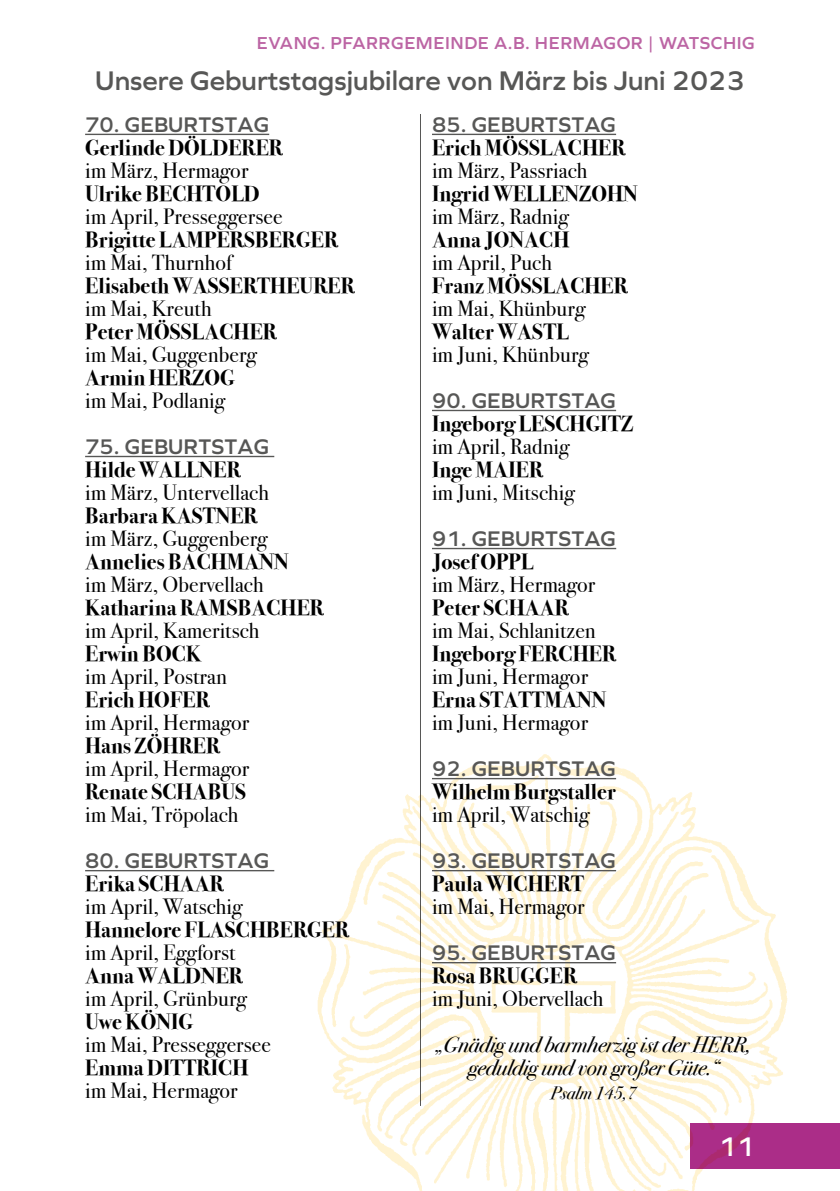
<style>
.page{position:relative;width:840px;height:1191px;background:#fff}
.page>*{position:absolute;margin:0;border:0;box-sizing:border-box;transform-origin:0 0}
.t1{font:600 28px "Graphie";color:#575756}
.t2{font:600 28px "Graphie";color:#fff}
.t3{font:22px "Bodoni Svty Two ITCTT";letter-spacing:.005em;color:#000}
.t4{font:700 22px "Bodoni Svty Two ITCTT";letter-spacing:.005em;color:#000}
.t5{font:600 22px "Graphie";letter-spacing:.005em;color:#575756}
.t6{font:italic 22px/23px "Bodoni Svty Two ITCTT";letter-spacing:-.01em;color:#000;text-align:center}
.t7{font:600 18px "Graphie";letter-spacing:.03em;color:#bc65a4}
.t8{font:italic 18px "Bodoni Svty Two ITCTT";letter-spacing:-.01em;color:#000}
</style>
<div class="page">
<hr style="left:420px;top:99px;width:1px;height:1007px;background:#575756">
<div style="left:689px;top:1123px;width:150px;height:45px;background:#ab2d88"></div>
<div style="left:403px;top:98px;width:35px;height:16px;background:#fff"></div>
<img style="left:317px;top:754px;width:479px;height:437px">
<hr style="left:85px;top:134px;width:184px;height:1px;background:#575756">
<hr style="left:85px;top:456px;width:189px;height:1px;background:#575756">
<hr style="left:85px;top:870px;width:189px;height:1px;background:#575756">
<hr style="left:432px;top:134px;width:183px;height:1px;background:#575756">
<hr style="left:432px;top:410px;width:183px;height:1px;background:#575756">
<hr style="left:432px;top:548px;width:184px;height:1px;background:#575756">
<hr style="left:432px;top:778px;width:183px;height:1px;background:#575756">
<hr style="left:432px;top:870px;width:183px;height:1px;background:#575756">
<hr style="left:432px;top:962px;width:183px;height:1px;background:#575756">
<p class="t7" style="left:257px;top:33px;width:499px">EVANG. PFARRGEMEINDE A.B. HERMAGOR | WATSCHIG</p>
<p class="t1" style="left:95px;top:64px;width:650px">Unsere Geburtstagsjubilare von März bis Juni 2023</p>
<p class="t5" style="left:85px;top:112px;width:185px">70. GEBURTSTAG</p>
<p class="t4" style="left:85px;top:129px;width:199px">Gerlinde DÖLDERER</p>
<p class="t3" style="left:85px;top:153px;width:165px">im März, Hermagor</p>
<p class="t4" style="left:85px;top:175px;width:176px">Ulrike BECHTOLD</p>
<p class="t3" style="left:85px;top:199px;width:199px">im April, Presseggersee</p>
<p class="t4" style="left:85px;top:221px;width:254px">Brigitte LAMPERSBERGER</p>
<p class="t3" style="left:85px;top:245px;width:148px">im Mai, Thurnhof</p>
<p class="t4" style="left:85px;top:267px;width:271px">Elisabeth WASSERTHEURER</p>
<p class="t3" style="left:85px;top:291px;width:128px">im Mai, Kreuth</p>
<p class="t4" style="left:85px;top:313px;width:193px">Peter MÖSSLACHER</p>
<p class="t3" style="left:85px;top:336px;width:173px">im Mai, Guggenberg</p>
<p class="t4" style="left:85px;top:359px;width:151px">Armin HERZOG</p>
<p class="t3" style="left:85px;top:382px;width:141px">im Mai, Podlanig</p>
<p class="t5" style="left:85px;top:434px;width:185px">75. GEBURTSTAG</p>
<p class="t4" style="left:85px;top:451px;width:157px">Hilde WALLNER</p>
<p class="t3" style="left:85px;top:474px;width:185px">im März, Untervellach</p>
<p class="t4" style="left:85px;top:497px;width:174px">Barbara KASTNER</p>
<p class="t3" style="left:85px;top:520px;width:184px">im März, Guggenberg</p>
<p class="t4" style="left:85px;top:543px;width:205px">Annelies BACHMANN</p>
<p class="t3" style="left:85px;top:566px;width:180px">im März, Obervellach</p>
<p class="t4" style="left:85px;top:589px;width:240px">Katharina RAMSBACHER</p>
<p class="t3" style="left:85px;top:612px;width:176px">im April, Kameritsch</p>
<p class="t4" style="left:85px;top:635px;width:117px">Erwin BOCK</p>
<p class="t3" style="left:85px;top:658px;width:143px">im April, Postran</p>
<p class="t4" style="left:85px;top:681px;width:126px">Erich HOFER</p>
<p class="t3" style="left:85px;top:704px;width:165px">im April, Hermagor</p>
<p class="t4" style="left:85px;top:727px;width:136px">Hans ZÖHRER</p>
<p class="t3" style="left:85px;top:750px;width:165px">im April, Hermagor</p>
<p class="t4" style="left:85px;top:773px;width:162px">Renate SCHABUS</p>
<p class="t3" style="left:85px;top:796px;width:155px">im Mai, Tröpolach</p>
<p class="t5" style="left:85px;top:847px;width:185px">80. GEBURTSTAG</p>
<p class="t4" style="left:85px;top:865px;width:140px">Erika SCHAAR</p>
<p class="t3" style="left:85px;top:888px;width:159px">im April, Watschig</p>
<p class="t4" style="left:85px;top:911px;width:265px">Hannelore FLASCHBERGER</p>
<p class="t3" style="left:85px;top:934px;width:152px">im April, Eggforst</p>
<p class="t4" style="left:85px;top:957px;width:159px">Anna WALDNER</p>
<p class="t3" style="left:85px;top:980px;width:163px">im April, Grünburg</p>
<p class="t4" style="left:85px;top:1003px;width:110px">Uwe KÖNIG</p>
<p class="t3" style="left:85px;top:1026px;width:187px">im Mai, Presseggersee</p>
<p class="t4" style="left:85px;top:1049px;width:165px">Emma DITTRICH</p>
<p class="t3" style="left:85px;top:1072px;width:154px">im Mai, Hermagor</p>
<p class="t5" style="left:432px;top:112px;width:185px">85. GEBURTSTAG</p>
<p class="t4" style="left:432px;top:129px;width:195px">Erich MÖSSLACHER</p>
<p class="t3" style="left:432px;top:153px;width:157px">im März, Passriach</p>
<p class="t4" style="left:432px;top:175px;width:207px">Ingrid WELLENZOHN</p>
<p class="t3" style="left:432px;top:199px;width:138px">im März, Radnig</p>
<p class="t4" style="left:432px;top:221px;width:139px">Anna JONACH</p>
<p class="t3" style="left:432px;top:245px;width:121px">im April, Puch</p>
<p class="t4" style="left:432px;top:267px;width:197px">Franz MÖSSLACHER</p>
<p class="t3" style="left:432px;top:291px;width:155px">im Mai, Khünburg</p>
<p class="t4" style="left:432px;top:313px;width:138px">Walter WASTL</p>
<p class="t3" style="left:432px;top:336px;width:158px">im Juni, Khünburg</p>
<p class="t5" style="left:432px;top:388px;width:185px">90. GEBURTSTAG</p>
<p class="t4" style="left:432px;top:405px;width:202px">Ingeborg LESCHGITZ</p>
<p class="t3" style="left:432px;top:428px;width:139px">im April, Radnig</p>
<p class="t4" style="left:432px;top:451px;width:112px">Inge MAIER</p>
<p class="t3" style="left:432px;top:474px;width:144px">im Juni, Mitschig</p>
<p class="t5" style="left:432px;top:526px;width:185px">91. GEBURTSTAG</p>
<p class="t4" style="left:432px;top:543px;width:103px">Josef OPPL</p>
<p class="t3" style="left:432px;top:566px;width:165px">im März, Hermagor</p>
<p class="t4" style="left:432px;top:589px;width:138px">Peter SCHAAR</p>
<p class="t3" style="left:432px;top:612px;width:165px">im Mai, Schlanitzen</p>
<p class="t4" style="left:432px;top:635px;width:185px">Ingeborg FERCHER</p>
<p class="t3" style="left:432px;top:658px;width:157px">im Juni, Hermagor</p>
<p class="t4" style="left:432px;top:681px;width:176px">Erna STATTMANN</p>
<p class="t3" style="left:432px;top:704px;width:157px">im Juni, Hermagor</p>
<p class="t5" style="left:432px;top:756px;width:185px">92. GEBURTSTAG</p>
<p class="t4" style="left:432px;top:773px;width:185px">Wilhelm Burgstaller</p>
<p class="t3" style="left:432px;top:796px;width:159px">im April, Watschig</p>
<p class="t5" style="left:432px;top:848px;width:185px">93. GEBURTSTAG</p>
<p class="t4" style="left:432px;top:865px;width:153px">Paula WICHERT</p>
<p class="t3" style="left:432px;top:888px;width:154px">im Mai, Hermagor</p>
<p class="t5" style="left:432px;top:940px;width:185px">95. GEBURTSTAG</p>
<p class="t4" style="left:432px;top:957px;width:146px">Rosa BRUGGER</p>
<p class="t3" style="left:432px;top:980px;width:173px">im Juni, Obervellach</p>
<p class="t6" style="left:435px;top:1031px;width:316px">„Gnädig und barmherzig ist der HERR, geduldig und von großer Güte.“</p>
<p class="t8" style="left:550px;top:1076px;width:87px">Psalm 145,7</p>
<p class="t2" style="left:718px;top:1130px;width:38px">11</p>
</div>
